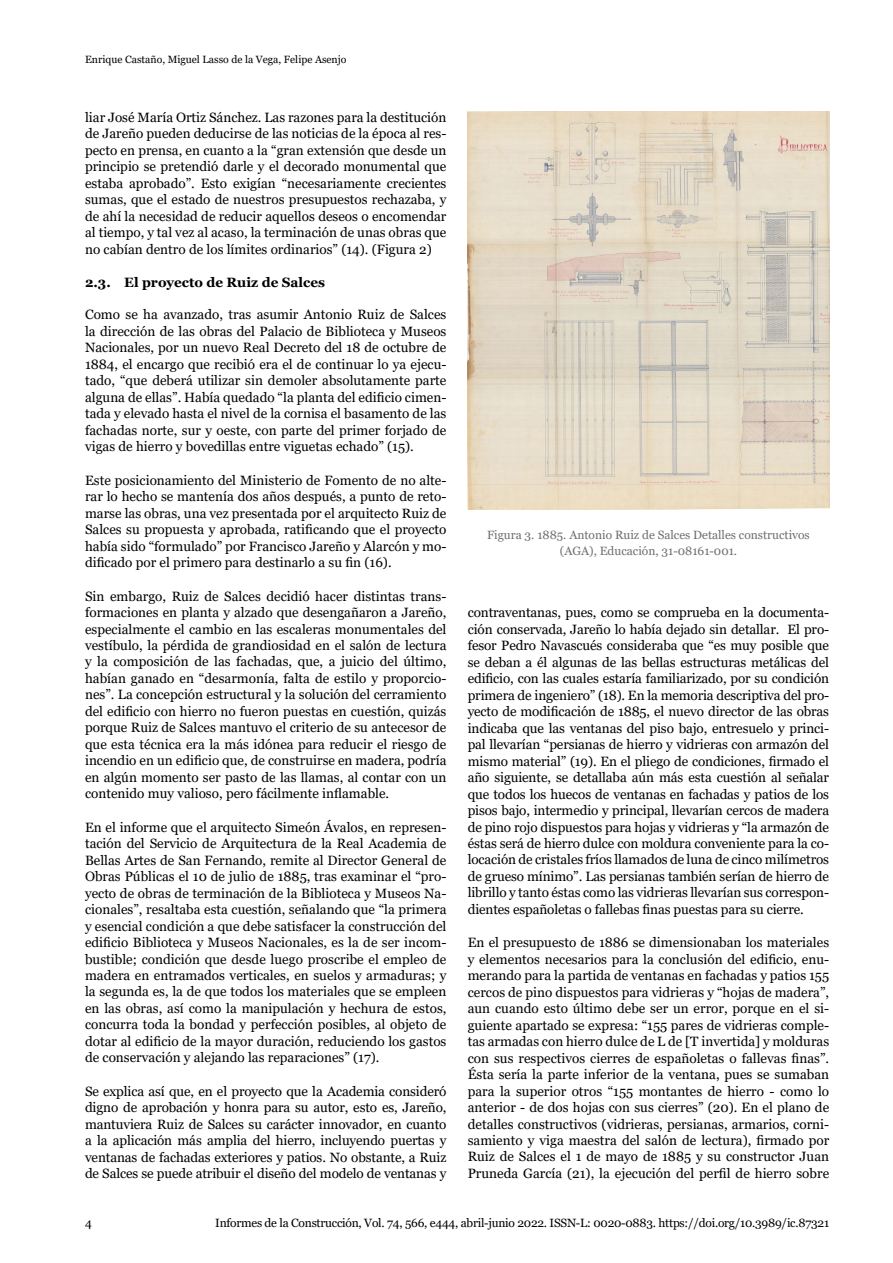
<style>
.page{position:relative;width:893px;height:1263px;background:#fff}
.page>*{position:absolute;margin:0;border:0;box-sizing:border-box;transform-origin:0 0}
.t1{font:13.5px/16.5px "Georgia";color:#000;text-align:justify}
.t2{font:700 13.5px "Georgia";color:#000}
.t3{font:12px "Georgia";letter-spacing:-.02em;color:#000}
.t4{font:12px/16.5px "Georgia";color:#706f6f;text-align:center}
.t5{font:10.5px "Georgia";color:#000}
</style>
<div class="page">
<img style="left:468px;top:112px;width:361px;height:397px">
<p class="t5" style="left:85px;top:53px;width:263px">Enrique Castaño, Miguel Lasso de la Vega, Felipe Asenjo</p>
<p class="t1" style="left:85px;top:109px;width:363px">liar José María Ortiz Sánchez. Las razones para la destitución de Jareño pueden deducirse de las noticias de la época al res&shy;pecto en prensa, en cuanto a la “gran extensión que desde un principio se pretendió darle y el decorado monumental que estaba aprobado”. Esto exigían “necesariamente crecientes sumas, que el estado de nuestros presupuestos rechazaba, y de ahí la necesidad de reducir aquellos deseos o encomendar al tiempo, y tal vez al acaso, la terminación de unas obras que no cabían dentro de los límites ordinarios” (14). (Figura 2)</p>
<p class="t2" style="left:85px;top:273px;width:242px">2.3. El proyecto de Ruiz de Salces</p>
<p class="t1" style="left:85px;top:307px;width:363px">Como se ha avanzado, tras asumir Antonio Ruiz de Salces la dirección de las obras del Palacio de Biblioteca y Museos Nacionales, por un nuevo Real Decreto del 18 de octubre de 1884, el encargo que recibió era el de continuar lo ya ejecu&shy;tado, “que deberá utilizar sin demoler absolutamente parte alguna de ellas”. Había quedado “la planta del edificio cimen&shy;tada y elevado hasta el nivel de la cornisa el basamento de las fachadas norte, sur y oeste, con parte del primer forjado de vigas de hierro y bovedillas entre viguetas echado” (15).</p>
<p class="t1" style="left:85px;top:472px;width:363px">Este posicionamiento del Ministerio de Fomento de no alte&shy;rar lo hecho se mantenía dos años después, a punto de reto&shy;marse las obras, una vez presentada por el arquitecto Ruiz de Salces su propuesta y aprobada, ratificando que el proyecto había sido “formulado” por Francisco Jareño y Alarcón y mo&shy;dificado por el primero para destinarlo a su fin (16).</p>
<p class="t1" style="left:85px;top:588px;width:363px">Sin embargo, Ruiz de Salces decidió hacer distintas trans&shy;formaciones en planta y alzado que desengañaron a Jareño, especialmente el cambio en las escaleras monumentales del vestíbulo, la pérdida de grandiosidad en el salón de lectura y la composición de las fachadas, que, a juicio del último, habían ganado en “desarmonía, falta de estilo y proporcio&shy;nes”. La concepción estructural y la solución del cerramiento del edificio con hierro no fueron puestas en cuestión, quizás porque Ruiz de Salces mantuvo el criterio de su antecesor de que esta técnica era la más idónea para reducir el riesgo de incendio en un edificio que, de construirse en madera, podría en algún momento ser pasto de las llamas, al contar con un contenido muy valioso, pero fácilmente inflamable.</p>
<p class="t1" style="left:85px;top:819px;width:363px">En el informe que el arquitecto Simeón Ávalos, en represen&shy;tación del Servicio de Arquitectura de la Real Academia de Bellas Artes de San Fernando, remite al Director General de Obras Públicas el 10 de julio de 1885, tras examinar el “pro&shy;yecto de obras de terminación de la Biblioteca y Museos Na&shy;cionales”, resaltaba esta cuestión, señalando que “la primera y esencial condición a que debe satisfacer la construcción del edificio Biblioteca y Museos Nacionales, es la de ser incom&shy;bustible; condición que desde luego proscribe el empleo de madera en entramados verticales, en suelos y armaduras; y la segunda es, la de que todos los materiales que se empleen en las obras, así como la manipulación y hechura de estos, concurra toda la bondad y perfección posibles, al objeto de dotar al edificio de la mayor duración, reduciendo los gastos de conservación y alejando las reparaciones” (17).</p>
<p class="t1" style="left:85px;top:1083px;width:363px">Se explica así que, en el proyecto que la Academia consideró digno de aprobación y honra para su autor, esto es, Jareño, mantuviera Ruiz de Salces su carácter innovador, en cuanto a la aplicación más amplia del hierro, incluyendo puertas y ventanas de fachadas exteriores y patios. No obstante, a Ruiz de Salces se puede atribuir el diseño del modelo de ventanas y</p>
<p class="t4" style="left:487px;top:526px;width:324px">Figura 3. 1885. Antonio Ruiz de Salces Detalles constructivos (AGA), Educación, 31-08161-001.</p>
<p class="t1" style="left:468px;top:605px;width:363px">contraventanas, pues, como se comprueba en la documenta&shy;ción conservada, Jareño lo había dejado sin detallar. El pro&shy;fesor Pedro Navascués consideraba que “es muy posible que se deban a él algunas de las bellas estructuras metálicas del edificio, con las cuales estaría familiarizado, por su condición primera de ingeniero” (18). En la memoria descriptiva del pro&shy;yecto de modificación de 1885, el nuevo director de las obras indicaba que las ventanas del piso bajo, entresuelo y princi&shy;pal llevarían “persianas de hierro y vidrieras con armazón del mismo material” (19). En el pliego de condiciones, firmado el año siguiente, se detallaba aún más esta cuestión al señalar que todos los huecos de ventanas en fachadas y patios de los pisos bajo, intermedio y principal, llevarían cercos de madera de pino rojo dispuestos para hojas y vidrieras y “la armazón de éstas será de hierro dulce con moldura conveniente para la co&shy;locación de cristales fríos llamados de luna de cinco milímetros de grueso mínimo”. Las persianas también serían de hierro de librillo y tanto éstas como las vidrieras llevarían sus correspon&shy;dientes españoletas o fallebas finas puestas para su cierre.</p>
<p class="t1" style="left:468px;top:935px;width:363px">En el presupuesto de 1886 se dimensionaban los materiales y elementos necesarios para la conclusión del edificio, enu&shy;merando para la partida de ventanas en fachadas y patios 155 cercos de pino dispuestos para vidrieras y “hojas de madera”, aun cuando esto último debe ser un error, porque en el si&shy;guiente apartado se expresa: “155 pares de vidrieras comple&shy;tas armadas con hierro dulce de L de [T invertida] y molduras con sus respectivos cierres de españoletas o fallevas finas”.<br>Ésta sería la parte inferior de la ventana, pues se sumaban para la superior otros “155 montantes de hierro - como lo anterior - de dos hojas con sus cierres” (20). En el plano de detalles constructivos (vidrieras, persianas, armarios, corni&shy;samiento y viga maestra del salón de lectura), firmado por Ruiz de Salces el 1 de mayo de 1885 y su constructor Juan Pruneda García (21), la ejecución del perfil de hierro sobre</p>
<p class="t3" style="left:85px;top:1215px;width:8px">4</p>
<p class="t3" style="left:215px;top:1215px;width:615px">Informes de la Construcción, Vol. 74, 566, e444, abril-junio 2022. ISSN-L: 0020-0883. https://doi.org/10.3989/ic.87321</p>
</div>
